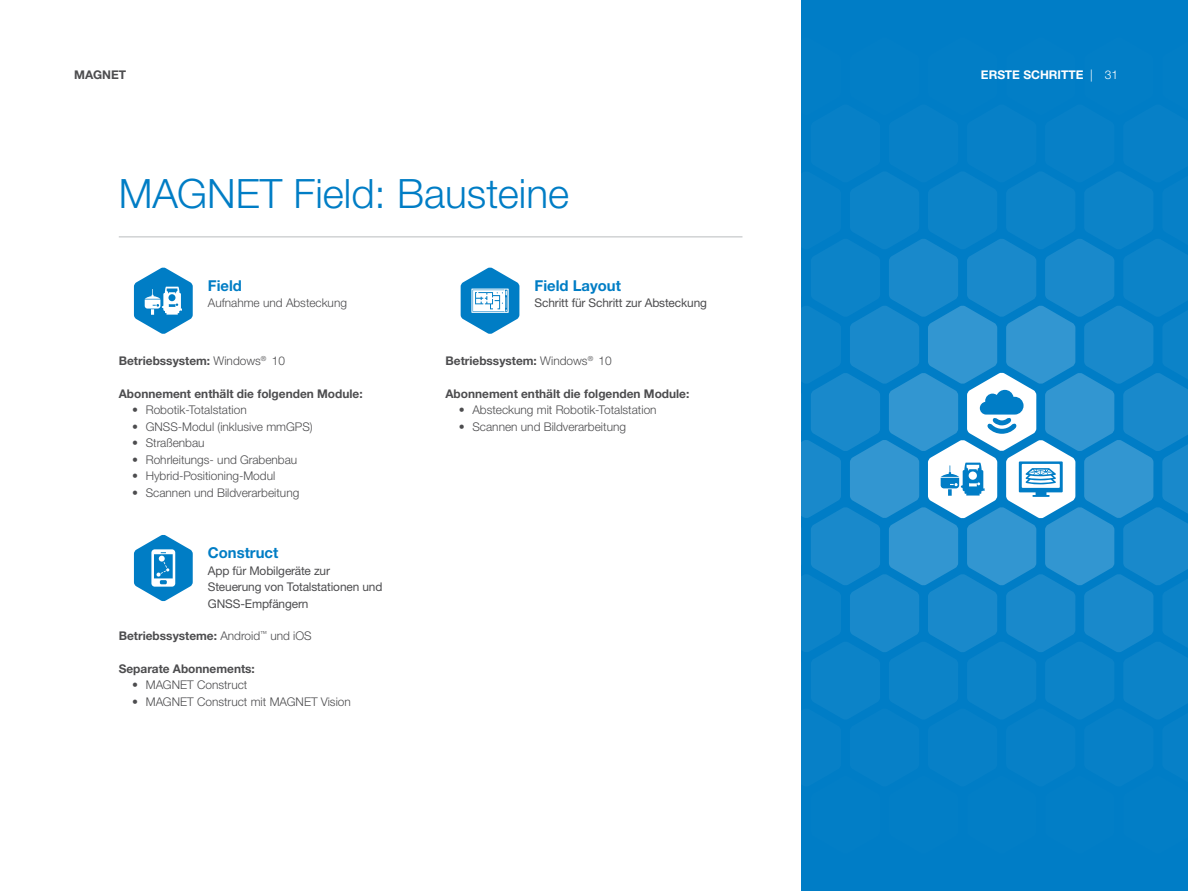
<style>
.page{position:relative;width:1188px;height:891px;background:#fff}
.page>*{position:absolute;margin:0;border:0;box-sizing:border-box;transform-origin:0 0}
.t1{font:300 40.5px "Helvetica Neue LTW1 G";color:#007dc5}
.t2{font:700 15px "Helvetica Neue LTW1 G";color:#007dc5}
.t3{font:300 12px "Helvetica Neue LTW1 G";color:#4d4d4f}
.t4{font:700 12px "Helvetica Neue LTW1 G";color:#4d4d4f}
.t5{font:12px/16.5px "Helvetica Neue LTW1 G";letter-spacing:-.01em;color:#4d4d4f}
.t6{font:700 12px "Helvetica Neue LTW1 G";color:#fff}
.s1{font-weight:300}
</style>
<div class="page">
<div style="left:802px;top:0;width:386px;height:891px;background:#007dc6"></div>
<svg style="left:802px;top:172px;width:386px;height:547px"></svg>
<hr style="left:119px;top:236px;width:623px;height:2px;background:#d1d3d4">
<svg style="left:134px;top:267px;width:59px;height:67px"></svg>
<svg style="left:461px;top:267px;width:58px;height:67px"></svg>
<svg style="left:134px;top:535px;width:59px;height:66px"></svg>
<p class="t4" style="left:74px;top:67px;width:53px">MAGNET</p>
<p class="t6" style="left:981px;top:67px;width:139px">Erste Sch ritte <span class="s1">| 31</span></p>
<h1 class="t1" style="left:119px;top:169px;width:452px">MAGNET Field: Bausteine</h1>
<p class="t2" style="left:208px;top:276px;width:36px">Field</p>
<p class="t3" style="left:208px;top:296px;width:141px">Aufnahme und Absteckung</p>
<p class="t4" style="left:119px;top:353px;width:168px">Betriebssystem: <span class="s1">Windows</span><sup>®</sup> <span class="s1">10</span></p>
<p class="t4" style="left:119px;top:386px;width:245px">Abonnement enthält die folgenden Module:</p>
<p class="t3" style="left:132px;top:403px;width:116px">• Robotik-Totalstation</p>
<p class="t3" style="left:132px;top:419px;width:182px">• GNSS-Modul (inklusive mmGPS)</p>
<p class="t3" style="left:132px;top:436px;width:74px">• Straßenbau</p>
<p class="t3" style="left:132px;top:452px;width:167px">• Rohrleitungs- und Grabenbau</p>
<p class="t3" style="left:132px;top:469px;width:145px">• Hybrid-Positioning-Modul</p>
<p class="t3" style="left:132px;top:485px;width:169px">• Scannen und Bildverarbeitung</p>
<p class="t2" style="left:208px;top:543px;width:72px">Construct</p>
<p class="t5" style="left:208px;top:562px;width:176px">App für Mobilgeräte zur<br>Steuerung von Totalstationen und<br>GNSS-Empfängern</p>
<p class="t4" style="left:119px;top:628px;width:194px">Betriebssysteme: <span class="s1">Android</span><sup>™</sup> <span class="s1">und iOS</span></p>
<p class="t4" style="left:119px;top:661px;width:138px">Separate Abonnements:</p>
<p class="t3" style="left:132px;top:678px;width:117px">• MAGNET Construct</p>
<p class="t3" style="left:132px;top:694px;width:220px">• MAGNET Construct mit MAGNET Vision</p>
<p class="t2" style="left:535px;top:276px;width:88px">Field Layout</p>
<p class="t5" style="left:535px;top:295px;width:174px">Schritt für Schritt zur Absteckung</p>
<p class="t4" style="left:445px;top:353px;width:168px">Betriebssystem: <span class="s1">Windows</span><sup>®</sup> <span class="s1">10</span></p>
<p class="t4" style="left:446px;top:386px;width:245px">Abonnement enthält die folgenden Module:</p>
<p class="t3" style="left:459px;top:403px;width:199px">• Absteckung mit Robotik-Totalstation</p>
<p class="t3" style="left:459px;top:419px;width:169px">• Scannen und Bildverarbeitung</p>
</div>
